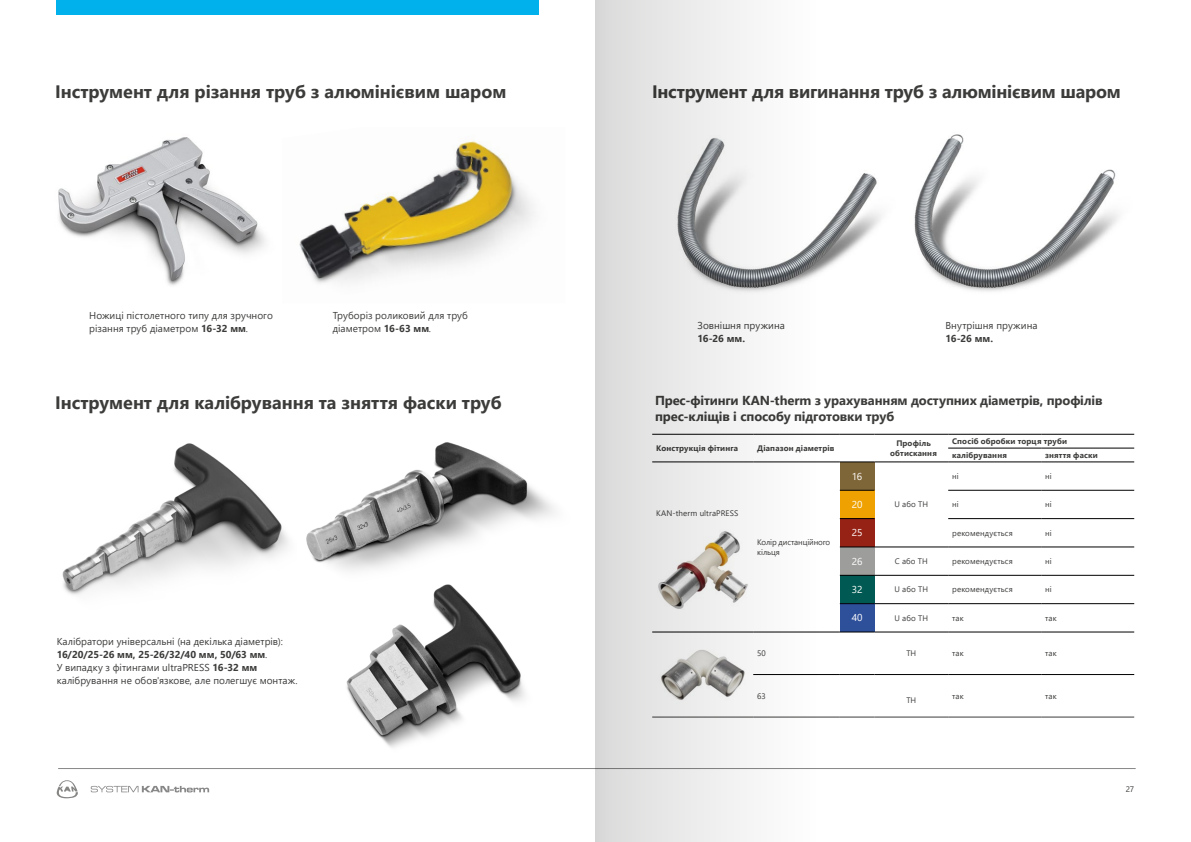
<style>
.page{position:relative;width:1191px;height:842px;background:#fff}
.page>*{position:absolute;margin:0;border:0;box-sizing:border-box;transform-origin:0 0}
.t1{font:700 18px "Segoe UI";letter-spacing:-.005em;color:#3c3c3b}
.t2{font:700 13px/15.6px "Segoe UI";letter-spacing:-.01em;color:#3c3c3b}
.t3{font:10px/13px "Segoe UI";color:#3c3c3b}
.t4{font:700 10px "Segoe UI";letter-spacing:-.015em;color:#3c3c3b}
.t5{font:10px "Segoe UI";letter-spacing:-.015em;color:#fff}
.t6{font:8px "Segoe UI";letter-spacing:.01em;color:#3c3c3b}
.t7{font:700 8px/9.6px "Segoe UI";letter-spacing:.015em;color:#3c3c3b;text-align:center}
.t8{font:8px/9.6px "Segoe UI";letter-spacing:-.015em;color:#3c3c3b}
.s1{font-weight:700}
</style>
<div class="page">
<svg style="left:57px;top:780px;width:21px;height:18px"></svg>
<svg style="left:91px;top:786px;width:118px;height:6px"></svg>
<img style="left:346px;top:584px;width:179px;height:164px">
<img style="left:58px;top:137px;width:208px;height:149px">
<img style="left:299px;top:141px;width:236px;height:143px">
<img style="left:62px;top:443px;width:227px;height:152px">
<img style="left:306px;top:442px;width:249px;height:129px">
<div style="left:57px;top:0;width:482px;height:14px;background:#00b1eb"></div>
<hr style="left:58px;top:768px;width:1077px;height:1px;background:#878787">
<img style="left:816px;top:134px;width:303px;height:158px">
<div style="left:840px;top:462px;width:34px;height:28px;background:#7f6638"></div>
<div style="left:840px;top:490px;width:34px;height:29px;background:#eea100"></div>
<div style="left:840px;top:519px;width:34px;height:28px;background:#962215"></div>
<div style="left:840px;top:547px;width:34px;height:28px;background:#9d9d9c"></div>
<div style="left:840px;top:575px;width:34px;height:29px;background:#005a53"></div>
<div style="left:840px;top:604px;width:34px;height:28px;background:#2e4f9a"></div>
<hr style="left:874px;top:716px;width:74px;height:1px;background:#3c3c3b">
<hr style="left:948px;top:448px;width:93px;height:1px;background:#000">
<hr style="left:1041px;top:448px;width:93px;height:1px;background:#000">
<hr style="left:753px;top:462px;width:87px;height:1px;background:#000">
<hr style="left:840px;top:462px;width:34px;height:1px;background:#000">
<hr style="left:874px;top:462px;width:74px;height:1px;background:#000">
<hr style="left:948px;top:462px;width:93px;height:1px;background:#000">
<hr style="left:1041px;top:462px;width:93px;height:1px;background:#000">
<hr style="left:840px;top:490px;width:34px;height:1px;background:#000">
<hr style="left:948px;top:490px;width:93px;height:1px;background:#000">
<hr style="left:1041px;top:490px;width:93px;height:1px;background:#000">
<hr style="left:840px;top:518px;width:34px;height:1px;background:#000">
<hr style="left:948px;top:518px;width:93px;height:1px;background:#000">
<hr style="left:1041px;top:518px;width:93px;height:1px;background:#000">
<hr style="left:840px;top:547px;width:34px;height:1px;background:#000">
<hr style="left:874px;top:547px;width:74px;height:1px;background:#000">
<hr style="left:948px;top:547px;width:93px;height:1px;background:#000">
<hr style="left:1041px;top:547px;width:93px;height:1px;background:#000">
<hr style="left:840px;top:575px;width:34px;height:1px;background:#000">
<hr style="left:874px;top:575px;width:74px;height:1px;background:#000">
<hr style="left:948px;top:575px;width:93px;height:1px;background:#000">
<hr style="left:1041px;top:575px;width:93px;height:1px;background:#000">
<hr style="left:753px;top:632px;width:87px;height:1px;background:#000">
<hr style="left:840px;top:632px;width:34px;height:1px;background:#000">
<hr style="left:874px;top:632px;width:74px;height:1px;background:#000">
<hr style="left:948px;top:632px;width:93px;height:1px;background:#000">
<hr style="left:1041px;top:632px;width:93px;height:1px;background:#000">
<hr style="left:753px;top:434px;width:87px;height:1px;background:#000">
<hr style="left:840px;top:434px;width:34px;height:1px;background:#000">
<hr style="left:874px;top:434px;width:74px;height:1px;background:#000">
<hr style="left:948px;top:434px;width:93px;height:1px;background:#000">
<hr style="left:1041px;top:434px;width:93px;height:1px;background:#000">
<hr style="left:753px;top:716px;width:87px;height:1px;background:#3c3c3b">
<hr style="left:840px;top:716px;width:34px;height:1px;background:#3c3c3b">
<hr style="left:948px;top:716px;width:93px;height:1px;background:#3c3c3b">
<hr style="left:1041px;top:716px;width:93px;height:1px;background:#3c3c3b">
<hr style="left:753px;top:674px;width:87px;height:1px;background:#000">
<hr style="left:840px;top:674px;width:34px;height:1px;background:#000">
<hr style="left:874px;top:674px;width:74px;height:1px;background:#000">
<hr style="left:948px;top:674px;width:93px;height:1px;background:#000">
<hr style="left:1041px;top:674px;width:93px;height:1px;background:#000">
<hr style="left:840px;top:603px;width:34px;height:1px;background:#000">
<hr style="left:874px;top:603px;width:74px;height:1px;background:#000">
<hr style="left:948px;top:603px;width:93px;height:1px;background:#000">
<hr style="left:1041px;top:603px;width:93px;height:1px;background:#000">
<svg style="left:595px;top:0;width:221px;height:842px"></svg>
<h1 class="t1" style="left:55px;top:74px;width:452px">Інструмент для різання труб з алюмінієвим шаром</h1>
<p class="t3" style="left:89px;top:308px;width:185px">Ножиці пістолетного типу для зручного різання труб діаметром <span class="s1">16-32 мм</span>.</p>
<p class="t3" style="left:333px;top:308px;width:137px">Труборіз роликовий для труб діаметром <span class="s1">16-63 мм</span>.</p>
<h1 class="t1" style="left:55px;top:385px;width:448px">Інструмент для калібрування та зняття фаски труб</h1>
<p class="t3" style="left:57px;top:634px;width:242px">Калібратори універсальні (на декілька діаметрів):<br><span class="s1">16/20/25-26 мм, 25-26/32/40 мм, 50/63 мм</span>.<br>У випадку з фітингами ultraPRESS <span class="s1">16-32 мм </span>калібрування не обов'язкове, але полегшує монтаж.</p>
<h1 class="t1" style="left:652px;top:74px;width:470px">Інструмент для вигинання труб з алюмінієвим шаром</h1>
<p class="t3" style="left:697px;top:318px;width:89px">Зовнішня пружина</p>
<p class="t4" style="left:697px;top:329px;width:49px">16-26 мм.</p>
<p class="t3" style="left:945px;top:318px;width:93px">Внутрішня пружина</p>
<p class="t4" style="left:945px;top:329px;width:49px">16-26 мм.</p>
<h2 class="t2" style="left:655px;top:392px;width:449px">Прес-фітинги KAN-therm з урахуванням доступних діаметрів, профілів прес-кліщів і способу підготовки труб</h2>
<p class="t7" style="left:656px;top:443px;width:83px">Конструкція фітинга</p>
<p class="t7" style="left:757px;top:443px;width:79px">Діапазон діаметрів</p>
<p class="t7" style="left:890px;top:438px;width:48px">Профіль обтискання</p>
<p class="t7" style="left:952px;top:434px;width:116px;line-height:13.8px;text-align:left">Спосіб обробки торця труби калібрування</p>
<p class="t7" style="left:1045px;top:450px;width:54px">зняття фаски</p>
<p class="t6" style="left:656px;top:506px;width:84px">KAN-therm ultraPRESS</p>
<p class="t8" style="left:757px;top:537px;width:75px">Колір дистанційного кільця</p>
<p class="t5" style="left:852px;top:467px;width:12px">16</p>
<p class="t6" style="left:952px;top:469px;width:8px">ні</p>
<p class="t6" style="left:1045px;top:469px;width:8px">ні</p>
<p class="t5" style="left:852px;top:495px;width:12px">20</p>
<p class="t6" style="left:952px;top:497px;width:8px">ні</p>
<p class="t6" style="left:1045px;top:497px;width:8px">ні</p>
<p class="t5" style="left:852px;top:523px;width:12px">25</p>
<p class="t6" style="left:952px;top:525px;width:62px">рекомендується</p>
<p class="t6" style="left:1045px;top:525px;width:8px">ні</p>
<p class="t5" style="left:852px;top:552px;width:12px">26</p>
<p class="t6" style="left:895px;top:554px;width:34px">C або TH</p>
<p class="t6" style="left:952px;top:554px;width:62px">рекомендується</p>
<p class="t6" style="left:1045px;top:554px;width:8px">ні</p>
<p class="t5" style="left:852px;top:580px;width:12px">32</p>
<p class="t6" style="left:894px;top:582px;width:35px">U або TH</p>
<p class="t6" style="left:952px;top:582px;width:62px">рекомендується</p>
<p class="t6" style="left:1045px;top:582px;width:8px">ні</p>
<p class="t5" style="left:851px;top:608px;width:12px">40</p>
<p class="t6" style="left:894px;top:610px;width:35px">U або TH</p>
<p class="t6" style="left:952px;top:610px;width:13px">так</p>
<p class="t6" style="left:1045px;top:610px;width:13px">так</p>
<p class="t6" style="left:894px;top:497px;width:35px">U або TH</p>
<p class="t6" style="left:757px;top:646px;width:10px">50</p>
<p class="t6" style="left:906px;top:646px;width:11px">TH</p>
<p class="t6" style="left:952px;top:646px;width:13px">так</p>
<p class="t6" style="left:1045px;top:646px;width:13px">так</p>
<p class="t6" style="left:757px;top:688px;width:10px">63</p>
<p class="t6" style="left:952px;top:688px;width:13px">так</p>
<p class="t6" style="left:1045px;top:688px;width:13px">так</p>
<p class="t6" style="left:906px;top:693px;width:11px">TH</p>
<p class="t6" style="left:1125px;top:781px;width:10px">27</p>
</div>
